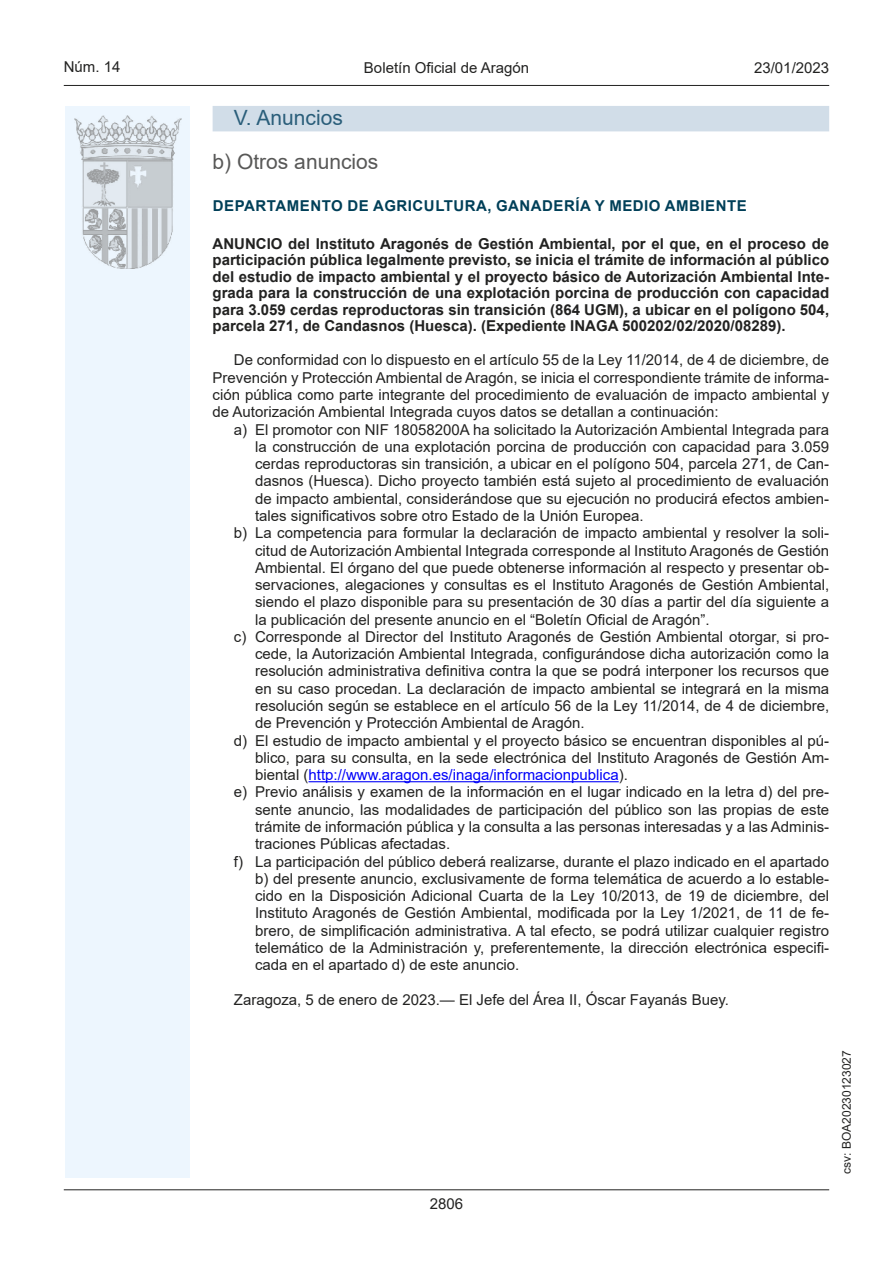
<style>
.page{position:relative;width:893px;height:1263px;background:#fff}
.page>*{position:absolute;margin:0;border:0;box-sizing:border-box;transform-origin:0 0}
.Sub_Seccion{font:21px "Arial";color:#585857}
.Titulo_sec{font:21px "Arial";color:#2a5e7a}
.Sangrado_01{font:15px/17.2px "Arial";color:#222221;text-align:justify}
.Titulo_text{font:700 15px/16.5px "Arial";color:#222221;text-align:justify}
.inicio_de_parrafo{font:15px/17.2px "Arial";color:#222221;text-align:justify}
.emisor_text{font:700 15px "Arial";letter-spacing:.035em;color:#003f58}
.estilo_head-c{font:15px "Arial";color:#222221}
.estilo_head-d{font:15px "Arial MT2";color:#222221}
.estilo_head-i{font:15px "Arial MT2";color:#222221}
.numero_pagina{font:15px "Arial MT2";color:#222221}
.estilo_head-i-2{font:12px "Arial MT2";color:#222221}
.s1{color:#0000fa}
.s2{font-family:"Arial MT2"}
</style>
<div class="page">
<div style="left:65px;top:106px;width:125px;height:1072px;background:#edf6fe"></div>
<img style="left:75px;top:115px;width:106px;height:153px">
<hr style="left:64px;top:85px;width:765px;height:1px;background:#222221">
<hr style="left:64px;top:1189px;width:765px;height:1px;background:#222221">
<div style="left:213px;top:106px;width:616px;height:25px;background:#d1dde8"></div>
<hr style="left:308px;top:781px;width:311px;height:1px;background:#0000fa">
<p class="estilo_head-i" style="left:64px;top:57px;width:58px">Núm. 14</p>
<p class="estilo_head-c" style="left:364px;top:57px;width:167px">Boletín Oficial de Aragón</p>
<p class="estilo_head-d" style="left:754px;top:57px;width:77px">23/01/2023</p>
<h3 class="Titulo_sec" style="left:234px;top:103px;width:110px">V. Anuncios</h3>
<h4 class="Sub_Seccion" style="left:213px;top:147px;width:167px">b) Otros anuncios</h4>
<h5 class="emisor_text" style="left:213px;top:195px;width:535px">DEPARTAMENTO DE AGRICULTURA, GANADERÍA Y MEDIO AMBIENTE</h5>
<p class="Titulo_text" style="left:213px;top:236px;width:618px">ANUNCIO del Instituto Aragonés de Gestión Ambiental, por el que, en el proceso de participación pública legalmente previsto, se inicia el trámite de información al público del estudio de impacto ambiental y el proyecto básico de Autorización Ambiental Inte&shy;grada para la construcción de una explotación porcina de producción con capacidad para 3.059 cerdas reproductoras sin transición (864 UGM), a ubicar en el polígono 504, parcela 271, de Candasnos (Huesca). (Expediente INAGA 500202/02/2020/08289).</p>
<p class="inicio_de_parrafo" style="left:213px;top:351px;width:618px;text-indent:21px">De conformidad con lo dispuesto en el artículo 55 de la Ley 11/2014, de 4 de diciembre, de Prevención y Protección Ambiental de Aragón, se inicia el correspondiente trámite de informa&shy;ción pública como parte integrante del procedimiento de evaluación de impacto ambiental y de Autorización Ambiental Integrada cuyos datos se detallan a continuación:</p>
<p class="Sangrado_01" style="left:255px;top:421px;width:576px;text-indent:-21px">a) El promotor con NIF 18058200A ha solicitado la Autorización Ambiental Integrada para la construcción de una explotación porcina de producción con capacidad para 3.059 cerdas reproductoras sin transición, a ubicar en el polígono 504, parcela 271, de Can&shy;dasnos (Huesca). Dicho proyecto también está sujeto al procedimiento de evaluación de impacto ambiental, considerándose que su ejecución no producirá efectos ambien&shy;tales significativos sobre otro Estado de la Unión Europea.</p>
<p class="Sangrado_01" style="left:255px;top:524px;width:576px;text-indent:-21px">b) La competencia para formular la declaración de impacto ambiental y resolver la soli&shy;citud de Autorización Ambiental Integrada corresponde al Instituto Aragonés de Gestión Ambiental. El órgano del que puede obtenerse información al respecto y presentar ob&shy;servaciones, alegaciones y consultas es el Instituto Aragonés de Gestión Ambiental, siendo el plazo disponible para su presentación de 30 días a partir del día siguiente a la publicación del presente anuncio en el “Boletín Oficial de Aragón”.</p>
<p class="Sangrado_01" style="left:255px;top:628px;width:576px;text-indent:-21px">c) Corresponde al Director del Instituto Aragonés de Gestión Ambiental otorgar, si pro&shy;cede, la Autorización Ambiental Integrada, configurándose dicha autorización como la resolución administrativa definitiva contra la que se podrá interponer los recursos que en su caso procedan. La declaración de impacto ambiental se integrará en la misma resolución según se establece en el artículo 56 de la Ley 11/2014, de 4 de diciembre, de Prevención y Protección Ambiental de Aragón.</p>
<p class="Sangrado_01" style="left:255px;top:732px;width:576px;text-indent:-21px">d) El estudio de impacto ambiental y el proyecto básico se encuentran disponibles al pú&shy;blico, para su consulta, en la sede electrónica del Instituto Aragonés de Gestión Am&shy;biental (<span class="s1">http://www.aragon.es/inaga/informacionpublica</span><span class="s2">).</span></p>
<p class="Sangrado_01" style="left:255px;top:783px;width:576px;text-indent:-21px">e) Previo análisis y examen de la información en el lugar indicado en la letra d) del pre&shy;sente anuncio, las modalidades de participación del público son las propias de este trámite de información pública y la consulta a las personas interesadas y a las Adminis&shy;traciones Públicas afectadas.</p>
<p class="Sangrado_01" style="left:255px;top:852px;width:576px;text-indent:-21px">f) La participación del público deberá realizarse, durante el plazo indicado en el apartado b) del presente anuncio, exclusivamente de forma telemática de acuerdo a lo estable&shy;cido en la Disposición Adicional Cuarta de la Ley 10/2013, de 19 de diciembre, del Instituto Aragonés de Gestión Ambiental, modificada por la Ley 1/2021, de 11 de fe&shy;brero, de simplificación administrativa. A tal efecto, se podrá utilizar cualquier registro telemático de la Administración y, preferentemente, la dirección electrónica especifi&shy;cada en el apartado d) de este anuncio.</p>
<p class="inicio_de_parrafo" style="left:234px;top:991px;width:496px">Zaragoza, 5 de enero de 2023.— El Jefe del Área II, Óscar Fayanás Buey.</p>
<p class="numero_pagina" style="left:430px;top:1193px;width:35px">2806</p>
<p class="estilo_head-i-2" style="left:838px;top:1174px;width:125px;rotate:-90deg">csv: BOA20230123027</p>
</div>
